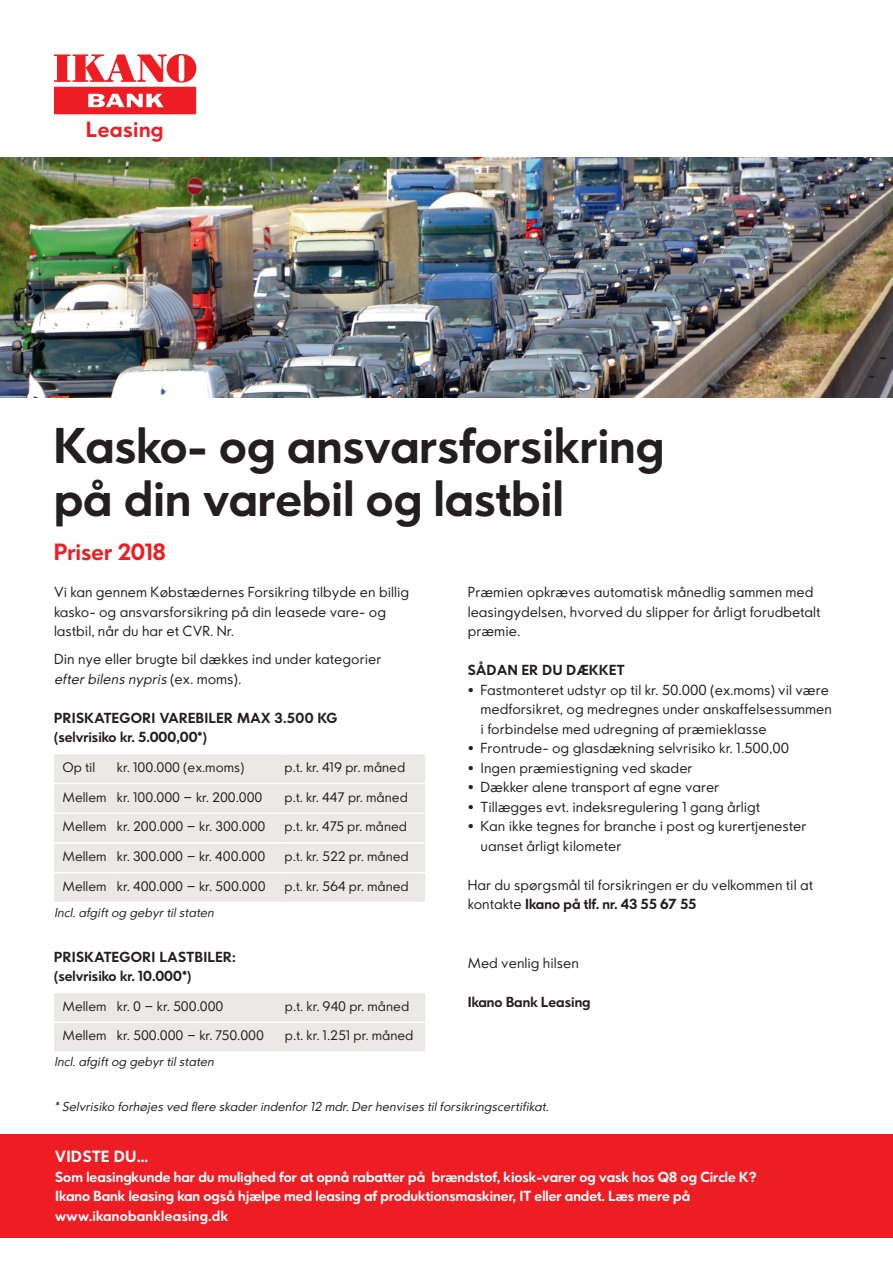
<style>
.page{position:relative;width:893px;height:1263px;background:#fff}
.page>*{position:absolute;margin:0;border:0;box-sizing:border-box;transform-origin:0 0}
.t1{font:700 46.5px/52.5px "Ikano Sans";color:#231f20}
.t2{font:700 21.75px "Ikano Sans";color:#ee1d23}
.t3{font:700 20.4px "Ikano Sans";letter-spacing:.02em;color:#ee1d23}
.t4{font:700 15px "Ikano Sans";letter-spacing:.03em;color:#fff}
.t5{font:300 13.5px/19.5px "Ikano Sans";color:#231f20}
.t6{font:700 13.5px/19.5px "Ikano Sans";color:#fff}
.t7{font:700 13.5px/19.5px "Ikano Sans";letter-spacing:.03em;color:#231f20}
.t8{font:700 13.5px "Ikano Sans";color:#231f20}
.t9{font:300 12.75px "Ikano Sans";color:#231f20}
.t10{font:italic 300 12px "Ikano Sans";color:#231f20}
.s1{font-style:italic}
.s2{font-weight:700}
</style>
<div class="page">
<div style="left:54px;top:754px;width:371px;height:148px;background:#ebe9e5"></div>
<hr style="left:54px;top:783px;width:63px;height:1px;background:#fff">
<hr style="left:117px;top:783px;width:167px;height:1px;background:#fff">
<hr style="left:284px;top:783px;width:141px;height:1px;background:#fff">
<hr style="left:54px;top:812px;width:63px;height:2px;background:#fff">
<hr style="left:117px;top:812px;width:167px;height:2px;background:#fff">
<hr style="left:284px;top:812px;width:141px;height:2px;background:#fff">
<hr style="left:54px;top:842px;width:63px;height:2px;background:#fff">
<hr style="left:117px;top:842px;width:167px;height:2px;background:#fff">
<hr style="left:284px;top:842px;width:141px;height:2px;background:#fff">
<hr style="left:54px;top:872px;width:63px;height:1px;background:#fff">
<hr style="left:117px;top:872px;width:167px;height:1px;background:#fff">
<hr style="left:284px;top:872px;width:141px;height:1px;background:#fff">
<div style="left:54px;top:993px;width:371px;height:58px;background:#ebe9e5"></div>
<hr style="left:54px;top:1021px;width:63px;height:2px;background:#fff">
<hr style="left:117px;top:1021px;width:168px;height:2px;background:#fff">
<hr style="left:285px;top:1021px;width:140px;height:2px;background:#fff">
<svg style="left:54px;top:54px;width:142px;height:60px"></svg>
<div style="left:0;top:1134px;width:893px;height:104px;background:#ee1d23"></div>
<img style="left:0;top:157px;width:893px;height:241px">
<h3 class="t3" style="left:86px;top:116px;width:79px">Leasing</h3>
<h1 class="t1" style="left:54px;top:419px;width:612px">Kasko- og ansvarsforsikring på din varebil og lastbil</h1>
<h2 class="t2" style="left:54px;top:538px;width:113px">Priser 2018</h2>
<p class="t5" style="left:54px;top:582px;width:357px">Vi kan gennem Købstædernes Forsikring tilbyde en billig kasko- og ansvarsforsikring på din leasede vare- og lastbil, når du har et CVR. Nr.</p>
<p class="t5" style="left:54px;top:649px;width:329px">Din nye eller brugte bil dækkes ind under kategorier <span class="s1">efterbilens nypris</span> ( e x . m o m s ) .</p>
<p class="t7" style="left:54px;top:708px;width:285px">PRISKATEGORI VAREBILER MAX 3.500 KG (selvrisiko kr. 5.000,00*)</p>
<p class="t9" style="left:63px;top:759px;width:34px">Op til</p>
<p class="t9" style="left:117px;top:759px;width:129px">kr. 100.000 (ex.moms)</p>
<p class="t9" style="left:284px;top:759px;width:122px">p.t. kr. 419 pr. måned</p>
<p class="t9" style="left:63px;top:789px;width:201px">Mellem kr. 100.000 – kr. 200.000</p>
<p class="t9" style="left:284px;top:789px;width:125px">p.t. kr. 447 pr. måned</p>
<p class="t9" style="left:63px;top:818px;width:205px">Mellem kr. 200.000 – kr. 300.000</p>
<p class="t9" style="left:284px;top:818px;width:124px">p.t. kr. 475 pr. måned</p>
<p class="t9" style="left:63px;top:848px;width:204px">Mellem kr. 300.000 – kr. 400.000</p>
<p class="t9" style="left:284px;top:848px;width:126px">p.t. kr. 522 pr. måned</p>
<p class="t9" style="left:63px;top:878px;width:205px">Mellem kr. 400.000 – kr. 500.000</p>
<p class="t9" style="left:284px;top:878px;width:126px">p.t. kr. 564 pr. måned</p>
<p class="t10" style="left:54px;top:905px;width:164px">Incl.afgiftog gebyrtilstaten</p>
<p class="t7" style="left:54px;top:947px;width:183px">PRISKATEGORI LASTBILER: (selvrisiko kr. 10.000*)</p>
<p class="t9" style="left:63px;top:998px;width:162px">Mellem kr. 0 – kr. 500.000</p>
<p class="t9" style="left:285px;top:998px;width:126px">p.t. kr. 940 pr. måned</p>
<p class="t9" style="left:63px;top:1027px;width:203px">Mellem kr. 500.000 – kr. 750.000</p>
<p class="t9" style="left:285px;top:1027px;width:130px">p.t. kr. 1.251 pr. måned</p>
<p class="t10" style="left:54px;top:1054px;width:164px">Incl.afgiftog gebyrtilstaten</p>
<p class="t5" style="left:468px;top:582px;width:354px">Præmien opkræves automatisk månedlig sammen med leasingydelsen, hvorved du slipper for årligt forudbetalt præmie.</p>
<p class="t7" style="left:468px;top:660px;width:158px">SÅDAN ER DU DÆKKET</p>
<p class="t5" style="left:480px;top:680px;width:353px;text-indent:-13px">• Fastmonteret udstyr op til kr. 50.000 (ex.moms) vil være medforsikret, og medregnes under anskaffelsessummen i forbindelse med udregning af præmieklasse</p>
<p class="t5" style="left:468px;top:738px;width:323px">• Frontrude- og glasdækning selvrisiko kr. 1.500,00</p>
<p class="t5" style="left:468px;top:758px;width:226px">• Ingen præmiestigning ved skader</p>
<p class="t5" style="left:468px;top:777px;width:253px">• Dækker alene transport af egne varer</p>
<p class="t5" style="left:468px;top:797px;width:294px">• Tillægges evt. indeksregulering 1 gang årligt</p>
<p class="t5" style="left:480px;top:816px;width:327px;text-indent:-13px">• Kan ikke tegnes for branche i post og kurertjenester uanset årligt kilometer</p>
<p class="t5" style="left:468px;top:875px;width:347px">Har du spørgsmål til forsikringen er du velkommen til at kontakte <span class="s2">Ikano på tlf. nr. 43 55 67 55</span></p>
<p class="t5" style="left:468px;top:953px;width:113px">Med venlig hilsen</p>
<p class="t8" style="left:468px;top:993px;width:124px">Ikano Bank Leasing</p>
<p class="t10" style="left:54px;top:1099px;width:499px">*Selvrisiko forhøjes ved flere skaderindenfor12 mdr.Derhenvises tilforsikringscertifikat.</p>
<p class="t4" style="left:55px;top:1147px;width:94px">VIDSTE DU…</p>
<p class="t6" style="left:55px;top:1167px;width:703px">Som leasingkunde har du mulighed for at opnå rabatter på brændstof, kiosk-varer og vask hos Q8 og Circle K?<br>Ikano Bank leasing kan også hjælpe med leasing af produktionsmaskiner, IT eller andet. Læs mere på www.ikanobankleasing.dk</p>
</div>
